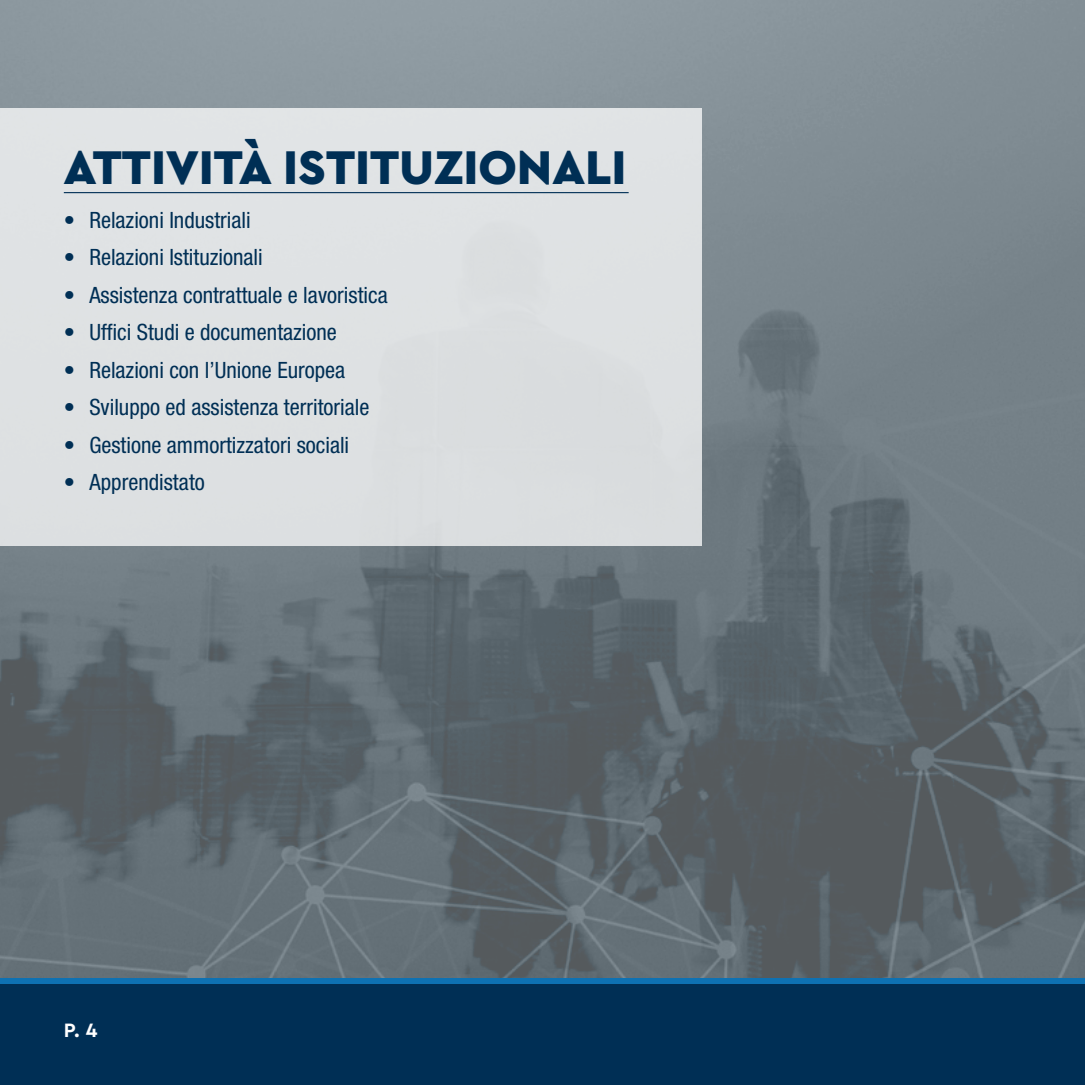
<style>
.page{position:relative;width:1085px;height:1085px;background:#fff}
.page>*{position:absolute;margin:0;border:0;box-sizing:border-box;transform-origin:0 0}
.Titolo_Blu{font:900 49.5px "Cera Pro";color:#002f55}
.t1{font:condensed 22.5px "Helvetica Neue LT Std";color:#002f55}
.t2{font:700 20.25px "Cera Pro";color:#fff}
</style>
<div class="page">
<div style="left:0;top:977px;width:1084px;height:107px;background:#002f55"></div>
<div style="left:0;top:977px;width:1084px;height:5px;background:#0e71b2"></div>
<img style="left:0;top:0;width:1084px;height:977px">
<div style="left:0;top:108px;width:702px;height:437px;background:#dee1e3"></div>
<hr style="left:64px;top:192px;width:564px;height:1px;background:#002f55">
<p class="Titolo_Blu" style="left:64px;top:134px;width:564px">ATTIVITÀ ISTITUZIONALI</p>
<p class="t1" style="left:64px;top:206px;width:188px">• Relazioni Industriali</p>
<p class="t1" style="left:64px;top:244px;width:200px">• Relazioni Istituzionali</p>
<p class="t1" style="left:64px;top:281px;width:325px">• Assistenza contrattuale e lavoristica</p>
<p class="t1" style="left:64px;top:319px;width:274px">• Uffici Studi e documentazione</p>
<p class="t1" style="left:64px;top:356px;width:283px">• Relazioni con l’Unione Europea</p>
<p class="t1" style="left:64px;top:394px;width:307px">• Sviluppo ed assistenza territoriale</p>
<p class="t1" style="left:64px;top:431px;width:287px">• Gestione ammortizzatori sociali</p>
<p class="t1" style="left:64px;top:469px;width:142px">• Apprendistato</p>
<p class="t2" style="left:64px;top:1016px;width:35px">P. 4</p>
</div>
